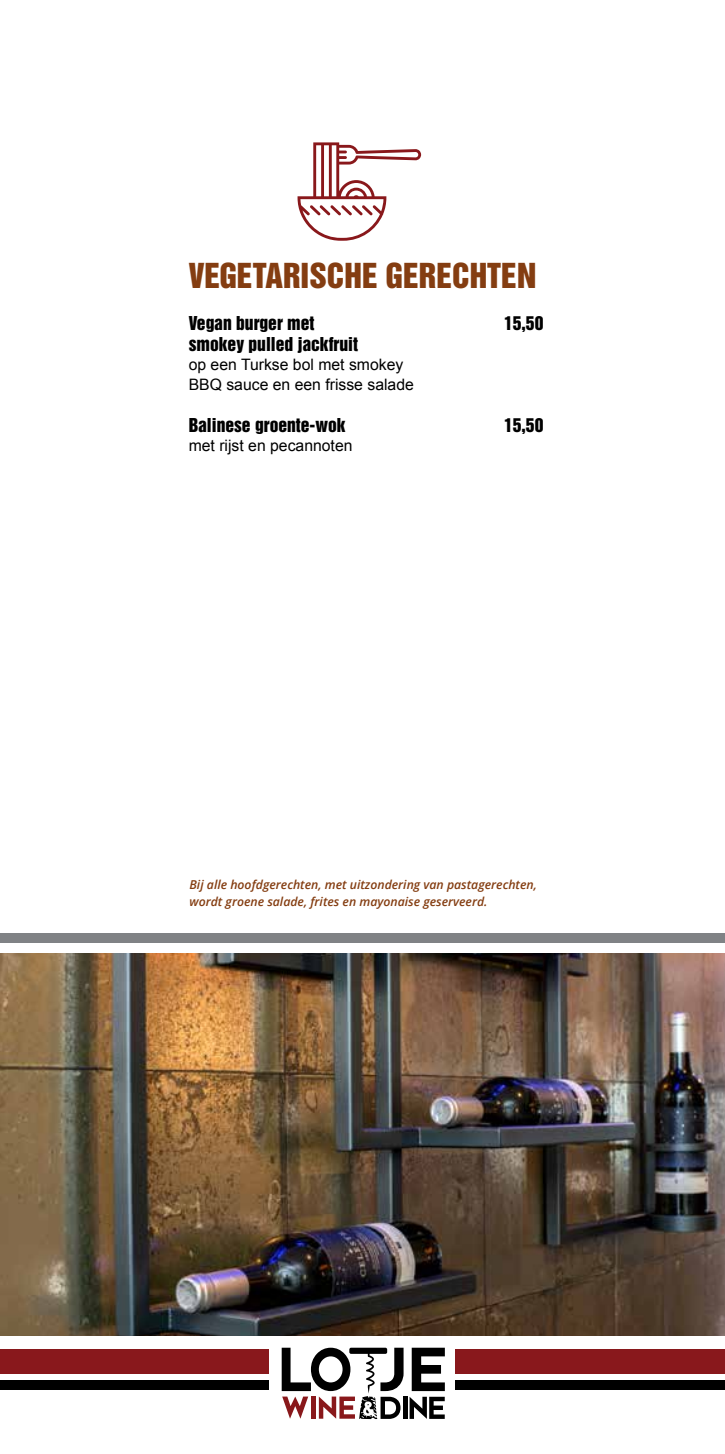
<style>
.page{position:relative;width:725px;height:1454px;background:#fff}
.page>*{position:absolute;margin:0;border:0;box-sizing:border-box;transform-origin:0 0}
.t1{font:31.5px "Helvetica Inserat LT Std";color:#843d11}
.t2{font:17.5px "Helvetica Inserat LT Std";color:#000}
.t3{font:15.75px/19.2px "Arial";color:#000}
.t4{font:italic 600 12.25px/17.5px "Open Sans";color:#843d11}
</style>
<div class="page">
<div style="left:0;top:1348px;width:724px;height:25px;background:#89181c"></div>
<div style="left:0;top:1379px;width:724px;height:10px;background:#000"></div>
<div style="left:270px;top:1330px;width:185px;height:105px;background:#fff"></div>
<div style="left:402px;top:1396px;width:5px;height:22px;background:#000"></div>
<svg style="left:409px;top:1347px;width:35px;height:71px"></svg>
<svg style="left:281px;top:1347px;width:122px;height:72px"></svg>
<svg style="left:297px;top:142px;width:124px;height:99px"></svg>
<div style="left:0;top:933px;width:724px;height:10px;background:#808285"></div>
<img style="left:0;top:953px;width:724px;height:382px">
<h1 class="t1" style="left:189px;top:257px;width:349px">VEGETARISCHE GERECHTEN</h1>
<h2 class="t2" style="left:189px;top:313px;width:127px">Vegan burger met</h2>
<h2 class="t2" style="left:504px;top:313px;width:41px">15,50</h2>
<h2 class="t2" style="left:189px;top:334px;width:170px">smokey pulled jackfruit</h2>
<p class="t3" style="left:189px;top:355px;width:226px">op een Turkse bol met smokey<br>BBQ sauce en een frisse salade</p>
<h2 class="t2" style="left:189px;top:414px;width:158px">Balinese groente-wok</h2>
<h2 class="t2" style="left:504px;top:414px;width:41px">15,50</h2>
<p class="t3" style="left:189px;top:436px;width:165px">met rijst en pecannoten</p>
<p class="t4" style="left:189px;top:875px;width:349px">Bij alle hoofdgerechten, met uitzondering van pastagerechten, wordt groene salade, frites en mayonaise geserveerd.</p>
</div>
